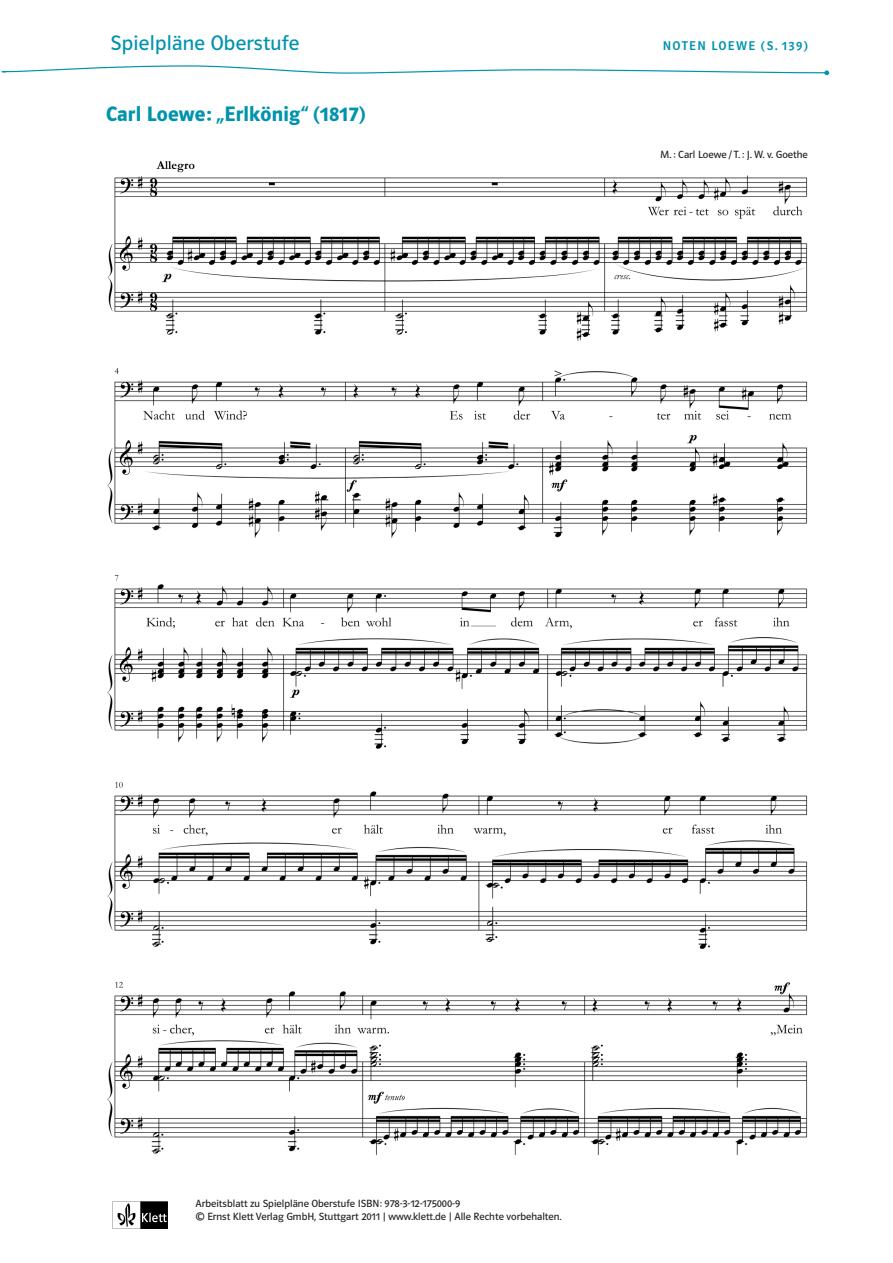
<style>
.page{position:relative;width:893px;height:1263px;background:#fff}
.page>*{position:absolute;margin:0;border:0;box-sizing:border-box;transform-origin:0 0}
.Ü2_Unterkapitel{font:21px "Polo ST11 K Hfett";letter-spacing:.01em;color:#0093ad}
.Kopfzeile_Titel{font:21px "Polo ST11 K Buch";letter-spacing:.01em;color:#0093ad}
.Kopfzeile{font:12.75px "Polo ST Cap K Krftg";letter-spacing:.11em;color:#0093ad}
._05_ab_fußzeile_impr{font:10.5px "Polo ST11 K Buch";color:#231f20}
.Bildunterschrift{font:10.5px "Polo ST11 K Buch";color:#231f20}
</style>
<div class="page">
<svg style="left:1px;top:65px;width:828px;height:10px"></svg>
<svg style="left:113px;top:1201px;width:55px;height:28px"></svg>
<img style="left:107px;top:161px;width:701px;height:994px">
<p class="Kopfzeile_Titel" style="left:111px;top:32px;width:190px">Spielpläne Oberstufe</p>
<p class="Kopfzeile" style="left:663px;top:39px;width:147px">NOTEN LOEWE (S. 139)</p>
<p class="Ü2_Unterkapitel" style="left:106px;top:102px;width:261px">Carl Loewe: „Erlkönig“ (1817)</p>
<p class="Bildunterschrift" style="left:660px;top:149px;width:149px">M. : Carl Loewe / T. : J. W. v. Goethe</p>
<p class="_05_ab_fußzeile_impr" style="left:196px;top:1198px;width:266px">Arbeitsblatt zu Spielpläne Oberstufe ISBN: 978-3-12-175000-9</p>
<p class="_05_ab_fußzeile_impr" style="left:196px;top:1211px;width:368px">© Ernst Klett Verlag GmbH, Stuttgart 2011 | www.klett.de | Alle Rechte vorbehalten.</p>
</div>
